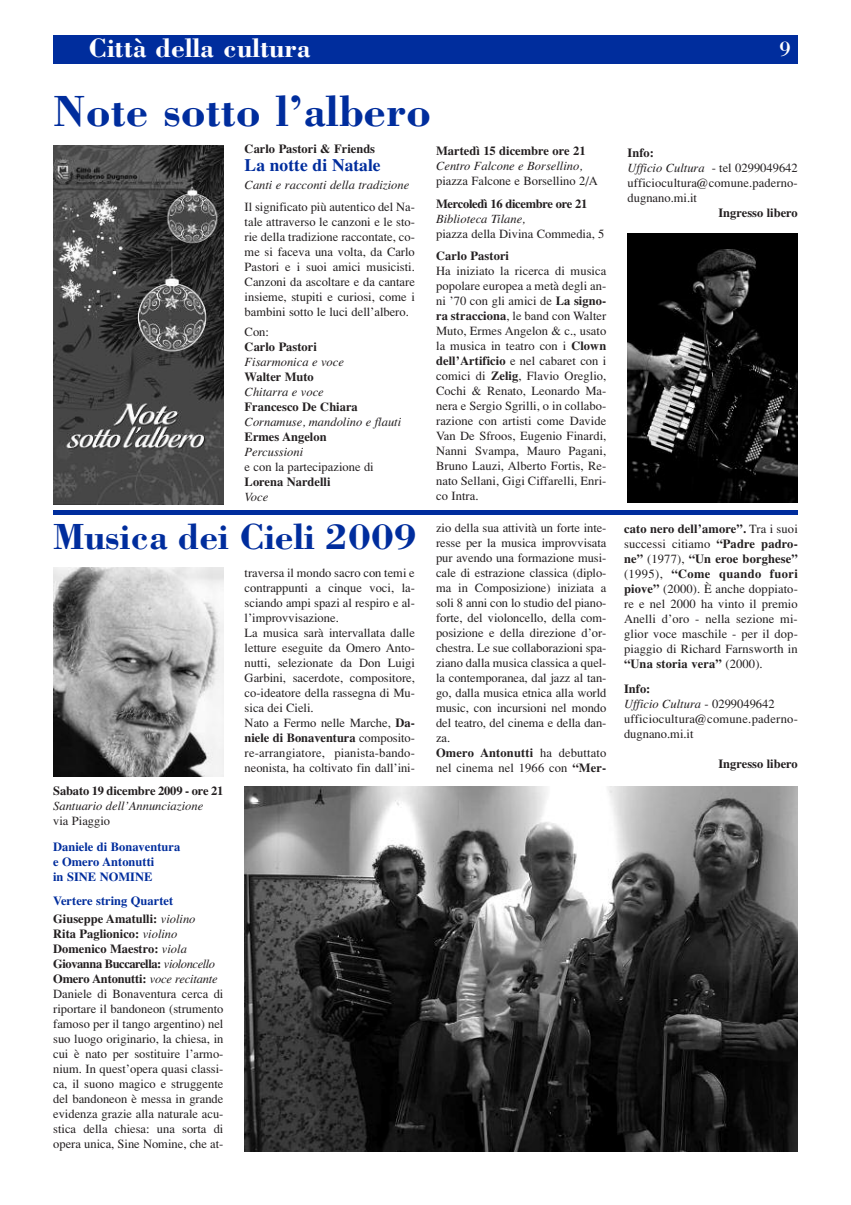
<style>
.page{position:relative;width:851px;height:1205px;background:#fff}
.page>*{position:absolute;margin:0;border:0;box-sizing:border-box;transform-origin:0 0}
.t1{font:700 45px "Bodoni";color:#002d9d}
.t2{font:700 37.5px "Bodoni";color:#002d9d}
.t3{font:700 27.5px "Bodoni";color:#fff}
.t4{font:22.5px "Bodoni";color:#fff}
.t5{font:700 17.5px "Times";color:#002d9d}
.t6{font:12.5px/15px "Times";color:#231f20}
.t7{font:700 12.5px "Times";color:#231f20}
.t8{font:italic 12.5px "Times";color:#231f20}
.t9{font:700 12.5px/15px "Times";color:#002d9d}
.t10{font:12.5px/15px "Times";letter-spacing:.02em;color:#231f20}
.t11{font:700 12.5px "Times";letter-spacing:-.025em;color:#231f20}
.s1{font-weight:700}
.s2{font-style:italic}
.s3{color:#231f20}
.s4{font-weight:400;font-style:italic;color:#231f20}
</style>
<div class="page">
<img style="left:53px;top:145px;width:170px;height:359px">
<div style="left:53px;top:510px;width:744px;height:5px;background:#002d9d"></div>
<div style="left:53px;top:35px;width:695px;height:29px;background:#002d9d"></div>
<div style="left:748px;top:35px;width:49px;height:29px;background:#002d9d"></div>
<img style="left:627px;top:233px;width:170px;height:270px">
<img style="left:244px;top:787px;width:553px;height:365px">
<img style="left:53px;top:567px;width:170px;height:209px">
<h3 class="t3" style="left:89px;top:32px;width:223px">Città della cultura</h3>
<h3 class="t4" style="left:779px;top:35px;width:13px">9</h3>
<h1 class="t1" style="left:53px;top:85px;width:379px">Note sotto l’albero</h1>
<p class="t7" style="left:244px;top:141px;width:132px">Carlo Pastori &amp; Friends</p>
<h3 class="t5" style="left:244px;top:155px;width:137px">La notte di Natale</h3>
<p class="t8" style="left:244px;top:177px;width:166px">Canti e racconti della tradizione</p>
<p class="t6" style="left:244px;top:199px;width:172px;text-align:justify">Il significato più autentico del Na&shy;tale attraverso le canzoni e le sto&shy;rie della tradizione raccontate, co&shy;me si faceva una volta, da Carlo Pastori e i suoi amici musicisti.<br>Canzoni da ascoltare e da cantare insieme, stupiti e curiosi, come i bambini sotto le luci dell’albero.</p>
<p class="t6" style="left:244px;top:325px;width:26px">Con:</p>
<p class="t7" style="left:244px;top:340px;width:74px">Carlo Pastori</p>
<p class="t8" style="left:244px;top:355px;width:101px">Fisarmonica e voce</p>
<p class="t7" style="left:244px;top:370px;width:71px">Walter Muto</p>
<p class="t8" style="left:244px;top:385px;width:81px">Chitarra e voce</p>
<p class="t7" style="left:244px;top:400px;width:115px">Francesco De Chiara</p>
<p class="t8" style="left:244px;top:415px;width:158px">Cornamuse, mandolino e flauti</p>
<p class="t7" style="left:244px;top:430px;width:83px">Ermes Angelon</p>
<p class="t8" style="left:244px;top:445px;width:60px">Percussioni</p>
<p class="t6" style="left:244px;top:460px;width:130px">e con la partecipazione di</p>
<p class="t7" style="left:244px;top:475px;width:87px">Lorena Nardelli</p>
<p class="t8" style="left:244px;top:490px;width:25px">Voce</p>
<p class="t7" style="left:436px;top:144px;width:151px">Martedì 15 dicembre ore 21</p>
<p class="t8" style="left:436px;top:159px;width:148px">Centro Falcone e Borsellino,</p>
<p class="t6" style="left:436px;top:174px;width:163px">piazza Falcone e Borsellino 2/A</p>
<p class="t11" style="left:436px;top:196px;width:153px">Mercoledì 16 dicembre ore 21</p>
<p class="t8" style="left:436px;top:211px;width:91px">Biblioteca Tilane,</p>
<p class="t6" style="left:436px;top:226px;width:170px">piazza della Divina Commedia, 5</p>
<p class="t7" style="left:436px;top:248px;width:74px">Carlo Pastori</p>
<p class="t6" style="left:436px;top:263px;width:172px;text-align:justify">Ha iniziato la ricerca di musica popolare europea a metà degli an&shy;ni ’70 con gli amici de <span class="s1">La signo&shy;ra stracciona</span>, le band con Walter Muto, Ermes Angelon &amp; c., usato la musica in teatro con i <span class="s1">Clown dell’Artificio</span> e nel cabaret con i comici di <span class="s1">Zelig</span>, Flavio Oreglio, Cochi &amp; Renato, Leonardo Ma&shy;nera e Sergio Sgrilli, o in collabo&shy;razione con artisti come Davide Van De Sfroos, Eugenio Finardi, Nanni Svampa, Mauro Pagani, Bruno Lauzi, Alberto Fortis, Re&shy;nato Sellani, Gigi Ciffarelli, Enri&shy;co Intra.</p>
<p class="t6" style="left:627px;top:146px;width:172px"><span class="s1">Info:<br></span><span class="s2">Ufficio Cultura</span> - tel 0299049642 ufficiocultura@comune.paderno&shy;dugnano.mi.it</p>
<p class="t7" style="left:718px;top:206px;width:81px">Ingresso libero</p>
<h2 class="t2" style="left:53px;top:514px;width:365px">Musica dei Cieli 2009</h2>
<p class="t7" style="left:53px;top:784px;width:172px">Sabato 19 dicembre 2009 - ore 21</p>
<p class="t8" style="left:53px;top:799px;width:151px">Santuario dell’Annunciazione</p>
<p class="t6" style="left:53px;top:813px;width:58px">via Piaggio</p>
<p class="t9" style="left:53px;top:839px;width:129px">Daniele di Bonaventura e Omero Antonutti<br>in SINE NOMINE</p>
<p class="t9" style="left:53px;top:891px;width:144px;line-height:18.5px">Vertere string Quartet<br><span class="s3">Giuseppe Amatulli:</span> <span class="s4">violino</span></p>
<p class="t6" style="left:53px;top:926px;width:172px"><span class="s1">Rita Paglionico:</span> <span class="s2">violino<br></span><span class="s1">Domenico Maestro:</span> <span class="s2">viola<br></span><span class="s1">Giovanna Buccarella:</span> <span class="s2">violoncello<br></span><span class="s1">Omero Antonutti:</span> <span class="s2">voce recitante<br></span>Daniele di Bonaventura cerca di riportare il bandoneon (strumento famoso per il tango argentino) nel suo luogo originario, la chiesa, in cui è nato per sostituire l’armo&shy;nium. In quest’opera quasi classi&shy;ca, il suono magico e struggente del bandoneon è messa in grande evidenza grazie alla naturale acu&shy;stica della chiesa: una sorta di opera unica, Sine Nomine, che at-</p>
<p class="t6" style="left:244px;top:565px;width:172px">traversa il mondo sacro con temi e contrappunti a cinque voci, la&shy;sciando ampi spazi al respiro e al&shy;l’improvvisazione.<br>La musica sarà intervallata dalle letture eseguite da Omero Anto&shy;nutti, selezionate da Don Luigi<br>Garbini, sacerdote, compositore, co-ideatore della rassegna di Mu&shy;sica dei Cieli.<br>Nato a Fermo nelle Marche, <span class="s1">Da&shy;niele di Bonaventura</span> composito&shy;re-arrangiatore, pianista-bando&shy;neonista, ha coltivato fin dall’ini-</p>
<p class="t6" style="left:436px;top:520px;width:172px">zio della sua attività un forte inte&shy;resse per la musica improvvisata pur avendo una formazione musi&shy;cale di estrazione classica (diplo&shy;ma in Composizione) iniziata a soli 8 anni con lo studio del piano&shy;forte, del violoncello, della com&shy;posizione e della direzione d’or&shy;chestra. Le sue collaborazioni spa&shy;ziano dalla musica classica a quel&shy;la contemporanea, dal jazz al tan&shy;go, dalla musica etnica alla world music, con incursioni nel mondo del teatro, del cinema e della dan&shy;za.<br><span class="s1">Omero Antonutti</span> ha debuttato nel cinema nel 1966 con <span class="s1">“Mer-</span></p>
<p class="t6" style="left:624px;top:521px;width:175px;text-align:justify"><span class="s1">cato nero dell’amore”.</span> Tra i suoi successi citiamo <span class="s1">“Padre padro&shy;ne”</span> (1977), <span class="s1">“Un eroe borghese” </span>(1995), <span class="s1">“Come quando fuori piove”</span> (2000). È anche doppiato&shy;re e nel 2000 ha vinto il premio Anelli d’oro - nella sezione mi&shy;glior voce maschile - per il dop&shy;piaggio di Richard Farnsworth in <span class="s1">“Una storia vera”</span> (2000).</p>
<p class="t10" style="left:624px;top:681px;width:175px"><span class="s1">Info:<br></span><span class="s2">Ufficio Cultura</span> - 0299049642 ufficiocultura@comune.paderno&shy;dugnano.mi.it</p>
<p class="t7" style="left:718px;top:756px;width:81px">Ingresso libero</p>
</div>
